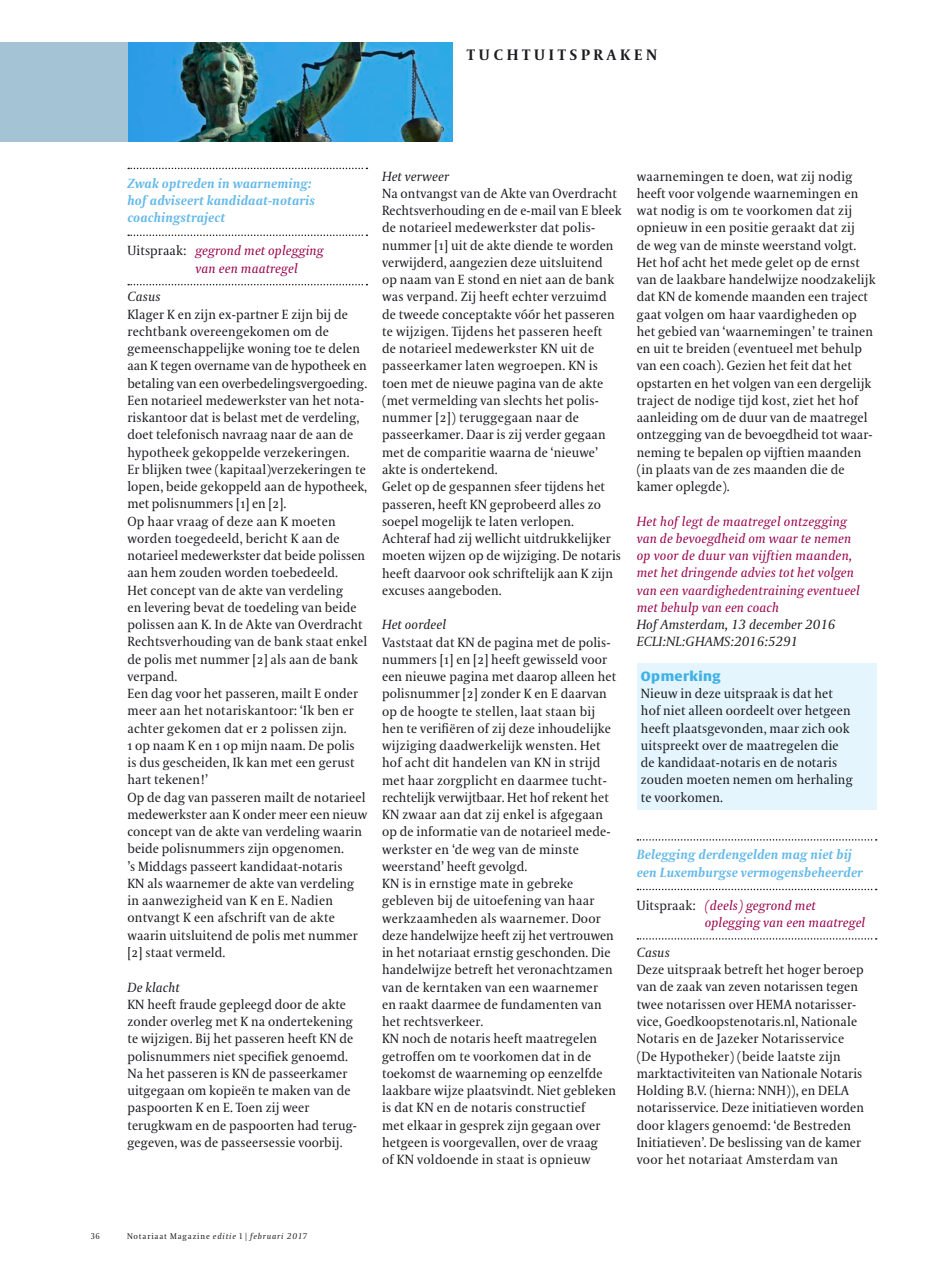
<style>
.page{position:relative;width:936px;height:1263px;background:#fff}
.page>*{position:absolute;margin:0;border:0;box-sizing:border-box;transform-origin:0 0}
.t1{font:700 15px "VPRO Coranto";letter-spacing:.25em;color:#1b1c20}
.t2{font:13.2px/17.2px "VPRO Coranto";letter-spacing:.01em;color:#1b1c20}
.t3{font:italic 13.2px/17.2px "VPRO Coranto";letter-spacing:.01em;color:#9a004c}
.t4{font:italic 700 13.2px/17.2px "VPRO Coranto";letter-spacing:.01em;color:#65b9e8}
.t5{font:italic 13.2px/17.2px "VPRO Coranto";letter-spacing:.01em;color:#1b1c20}
.t6{font:700 13.2px "VPRO Vesta";color:#3fb1e6}
.t7{font:italic 8.25px "VPRO Coranto";letter-spacing:.1em;color:#1b1c20}
.t8{font:8.25px "VPRO Coranto Cn";color:#1b1c20}
.s1{font-style:normal;color:#1b1c20}
.s2{font-style:normal}
.s3{font-family:"VPRO Coranto Cn";font-style:normal}
</style>
<div class="page">
<div style="left:636px;top:664px;width:240px;height:146px;background:#e5f5fd"></div>
<div style="left:0;top:43px;width:143px;height:99px;background:#a4c4d6"></div>
<img style="left:128px;top:43px;width:324px;height:99px">
<svg style="left:128px;top:168px;width:239px;height:1px"></svg>
<svg style="left:128px;top:235px;width:239px;height:1px"></svg>
<svg style="left:128px;top:284px;width:239px;height:1px"></svg>
<svg style="left:637px;top:839px;width:239px;height:2px"></svg>
<svg style="left:637px;top:889px;width:239px;height:1px"></svg>
<svg style="left:637px;top:938px;width:239px;height:2px"></svg>
<p class="t1" style="left:467px;top:45px;width:192px">TUCHTUITSPRAKEN</p>
<p class="t4" style="left:127px;top:175px;width:189px">Zwak optreden in waarneming: hof adviseert kandidaat-notaris coachingstraject</p>
<p class="t3" style="left:195px;top:242px;width:130px;text-indent:-68px"><span class="s1">Uitspraak:</span> gegrond met oplegging van een maatregel</p>
<p class="t5" style="left:127px;top:288px;width:35px">Casus</p>
<p class="t2" style="left:127px;top:305px;width:241px">Klager K en zijn ex-partner E zijn bij de rechtbank overeengekomen om de gemeenschappelijke woning toe te delen aan K tegen overname van de hypotheek en betaling van een overbedelingsvergoeding.<br>Een notarieel medewerkster van het nota&shy;riskantoor dat is belast met de verdeling, doet telefonisch navraag naar de aan de hypotheek gekoppelde verzekeringen.<br>Er blijken twee (kapitaal)verzekeringen te lopen, beide gekoppeld aan de hypotheek, met polisnummers [1] en [2].<br>Op haar vraag of deze aan K moeten worden toegedeeld, bericht K aan de notarieel medewerkster dat beide polissen aan hem zouden worden toebedeeld.<br>Het concept van de akte van verdeling<br>en levering bevat de toedeling van beide polissen aan K. In de Akte van Overdracht Rechtsverhouding van de bank staat enkel de polis met nummer [2] als aan de bank verpand.<br>Een dag voor het passeren, mailt E onder meer aan het notariskantoor: ‘Ik ben er achter gekomen dat er 2 polissen zijn.<br>1 op naam K en 1 op mijn naam. De polis<br>is dus gescheiden, Ik kan met een gerust hart tekenen!’<br>Op de dag van passeren mailt de notarieel medewerkster aan K onder meer een nieuw concept van de akte van verdeling waarin beide polisnummers zijn opgenomen.<br>’s Middags passeert kandidaat-notaris<br>KN als waarnemer de akte van verdeling in aanwezigheid van K en E. Nadien ontvangt K een afschrift van de akte waarin uitsluitend de polis met nummer [2] staat vermeld.</p>
<p class="t5" style="left:127px;top:978px;width:54px">De klacht</p>
<p class="t2" style="left:127px;top:995px;width:231px">KN heeft fraude gepleegd door de akte zonder overleg met K na ondertekening te wijzigen. Bij het passeren heeft KN de polisnummers niet specifiek genoemd.<br>Na het passeren is KN de passeerkamer uitgegaan om kopieën te maken van de paspoorten K en E. Toen zij weer terugkwam en de paspoorten had terug&shy;gegeven, was de passeersessie voorbij.</p>
<p class="t5" style="left:382px;top:168px;width:68px">Het verweer</p>
<p class="t2" style="left:382px;top:185px;width:241px">Na ontvangst van de Akte van Overdracht Rechtsverhouding en de e-mail van E bleek de notarieel medewerkster dat polis&shy;nummer [1] uit de akte diende te worden verwijderd, aangezien deze uitsluitend<br>op naam van E stond en niet aan de bank was verpand. Zij heeft echter verzuimd de tweede conceptakte vóór het passeren te wijzigen. Tijdens het passeren heeft<br>de notarieel medewerkster KN uit de passeerkamer laten wegroepen. KN is toen met de nieuwe pagina van de akte (met vermelding van slechts het polis&shy;nummer [2]) teruggegaan naar de passeerkamer. Daar is zij verder gegaan met de comparitie waarna de ‘nieuwe’ akte is ondertekend.<br>Gelet op de gespannen sfeer tijdens het passeren, heeft KN geprobeerd alles zo soepel mogelijk te laten verlopen.<br>Achteraf had zij wellicht uitdrukkelijker moeten wijzen op de wijziging. De notaris heeft daarvoor ook schriftelijk aan K zijn excuses aangeboden.</p>
<p class="t5" style="left:382px;top:616px;width:66px">Het oordeel</p>
<p class="t2" style="left:382px;top:633px;width:236px">Vaststaat dat KN de pagina met de polis&shy;nummers [1] en [2] heeft gewisseld voor een nieuwe pagina met daarop alleen het polisnummer [2] zonder K en E daarvan op de hoogte te stellen, laat staan bij hen te verifiëren of zij deze inhoudelijke wijziging daadwerkelijk wensten. Het hof acht dit handelen van KN in strijd met haar zorgplicht en daarmee tucht&shy;rechtelijk verwijtbaar. Het hof rekent het KN zwaar aan dat zij enkel is afgegaan op de informatie van de notarieel mede&shy;werkster en ‘de weg van de minste weerstand’ heeft gevolgd.<br>KN is in ernstige mate in gebreke gebleven bij de uitoefening van haar werkzaamheden als waarnemer. Door deze handelwijze heeft zij het vertrouwen in het notariaat ernstig geschonden. Die handelwijze betreft het veronachtzamen van de kerntaken van een waarnemer<br>en raakt daarmee de fundamenten van het rechtsverkeer.<br>KN noch de notaris heeft maatregelen getroffen om te voorkomen dat in de toekomst de waarneming op eenzelfde laakbare wijze plaatsvindt. Niet gebleken is dat KN en de notaris constructief<br>met elkaar in gesprek zijn gegaan over hetgeen is voorgevallen, over de vraag<br>of KN voldoende in staat is opnieuw</p>
<p class="t2" style="left:636px;top:167px;width:240px">waarnemingen te doen, wat zij nodig heeft voor volgende waarnemingen en wat nodig is om te voorkomen dat zij opnieuw in een positie geraakt dat zij<br>de weg van de minste weerstand volgt.<br>Het hof acht het mede gelet op de ernst van de laakbare handelwijze noodzakelijk dat KN de komende maanden een traject gaat volgen om haar vaardigheden op het gebied van ‘waarnemingen’ te trainen en uit te breiden (eventueel met behulp van een coach). Gezien het feit dat het opstarten en het volgen van een dergelijk traject de nodige tijd kost, ziet het hof aanleiding om de duur van de maatregel ontzegging van de bevoegdheid tot waar&shy;neming te bepalen op vijftien maanden (in plaats van de zes maanden die de kamer oplegde).</p>
<p class="t3" style="left:636px;top:513px;width:225px">Het hof legt de maatregel ontzegging van de bevoegdheid om waar te nemen op voor de duur van vijftien maanden, met het dringende advies tot het volgen van een vaardighedentraining eventueel met behulp van een coach</p>
<p class="t5" style="left:636px;top:616px;width:200px">Hof Amsterdam, 13 december 2016<br>ECLI:NL:GHAMS:2016:5291</p>
<p class="t6" style="left:641px;top:670px;width:81px">Opmerking</p>
<p class="t2" style="left:641px;top:685px;width:213px">Nieuw in deze uitspraak is dat het hof niet alleen oordeelt over hetgeen heeft plaatsgevonden, maar zich ook uitspreekt over de maatregelen die de kandidaat-notaris en de notaris zouden moeten nemen om herhaling te voorkomen.</p>
<p class="t4" style="left:636px;top:846px;width:228px">Belegging derdengelden mag niet bij een Luxemburgse vermogensbeheerder</p>
<p class="t3" style="left:704px;top:897px;width:162px;text-indent:-68px"><span class="s1">Uitspraak:</span> (deels) gegrond met oplegging van een maatregel</p>
<p class="t5" style="left:636px;top:944px;width:35px">Casus</p>
<p class="t2" style="left:636px;top:961px;width:229px">Deze uitspraak betreft het hoger beroep van de zaak van zeven notarissen tegen twee notarissen over HEMA notarisser&shy;vice, Goedkoopstenotaris.nl, Nationale Notaris en de Jazeker Notarisservice (De Hypotheker) (beide laatste zijn marktactiviteiten van Nationale Notaris Holding B.V. (hierna: NNH)), en DELA notarisservice. Deze initiatieven worden door klagers genoemd: ‘de Bestreden Initiatieven’. De beslissing van de kamer voor het notariaat Amsterdam van</p>
<p class="t8" style="left:91px;top:1231px;width:10px">36</p>
<p class="t7" style="left:127px;top:1231px;width:181px"><span class="s2">Notariaat Magazine</span> editie <span class="s3">1 |</span> februari 2017</p>
</div>
